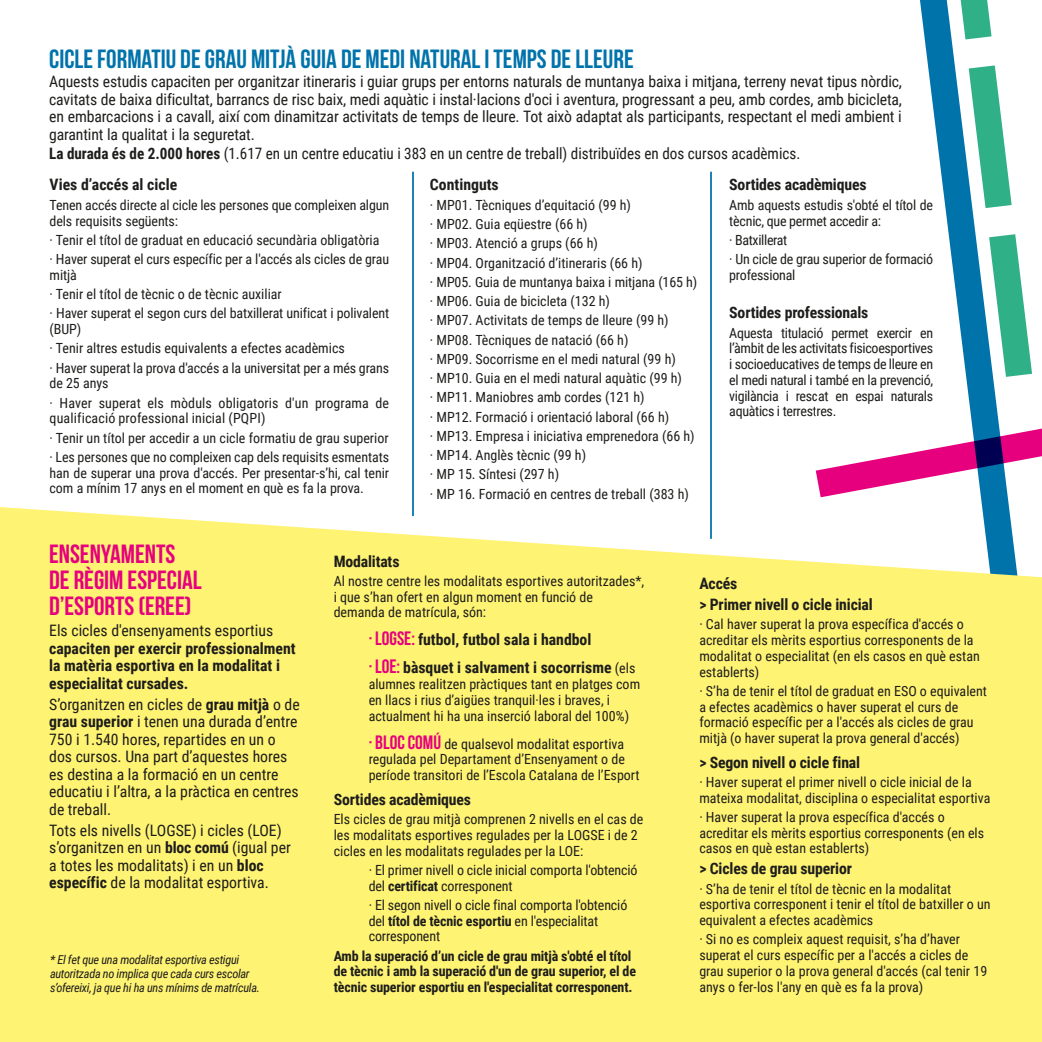
<style>
.page{position:relative;width:1042px;height:1042px;background:#fff}
.page>*{position:absolute;margin:0;border:0;box-sizing:border-box;transform-origin:0 0}
.t1{font:26.43px "Bebas Neue";color:#0073ab}
.t2{font:26.43px/26.2px "Bebas Neue";color:#e6007d}
.t3{font:15.75px/17.5px "Roboto Condensed";color:#1d1d1b}
.t4{font:700 15.75px/17.5px "Roboto Condensed";color:#1d1d1b}
.t5{font:15.75px/31.3px "Roboto Condensed";color:#1d1d1b;scale:.96 1}
.t6{font:14px/15.8px "Roboto Condensed";color:#1d1d1b}
.t7{font:700 14px/15.8px "Roboto Condensed";letter-spacing:-.01em;color:#1d1d1b}
.t8{font:italic 12.25px/14px "Roboto Condensed";letter-spacing:-.025em;color:#1d1d1b}
.s1{font-weight:700}
.s2{font-family:"Bebas Neue";font-weight:400;font-size:19.43px;color:#e6007d}
.s3{font-weight:400;font-size:14px}
.s4{font-family:"Bebas Neue";font-size:19.43px;color:#e6007d}
</style>
<div class="page">
<svg style="left:920px;top:0;width:92px;height:507px"></svg>
<div style="left:0;top:507px;width:1042px;height:535px;background:#fff374"></div>
<hr style="left:710px;top:172px;width:2px;height:367px;background:#0073ab">
<hr style="left:412px;top:172px;width:2px;height:344px;background:#0073ab">
<svg style="left:948px;top:0;width:43px;height:39px"></svg>
<svg style="left:968px;top:65px;width:43px;height:143px"></svg>
<svg style="left:816px;top:234px;width:226px;height:263px"></svg>
<h1 class="t1" style="left:49px;top:44px;width:586px">CICLE FORMATIU DE GRAU MITJÀ GUIA DE MEDI NATURAL I TEMPS DE LLEURE</h1>
<p class="t3" style="left:49px;top:72px;width:854px;text-align:justify">Aquests estudis capaciten per organitzar itineraris i guiar grups per entorns naturals de muntanya baixa i mitjana, terreny nevat tipus nòrdic, cavitats de baixa dificultat, barrancs de risc baix, medi aquàtic i instal·lacions d'oci i aventura, progressant a peu, amb cordes, amb bicicleta, en embarcacions i a cavall, així com dinamitzar activitats de temps de lleure. Tot això adaptat als participants, respectant el medi ambient i garantint la qualitat i la seguretat.</p>
<p class="t5" style="left:729px;top:137px;width:144px;text-indent:-680px"><span class="s1">La durada és de 2.000 hores</span> (1.617 en un centre educatiu i 383 en un centre de treball) distribuïdes en dos cursos acadèmics.<br><span class="s1">Sortides acadèmiques</span></p>
<p class="t6" style="left:729px;top:196px;width:205px">Amb aquests estudis s'obté el títol de tècnic, que permet accedir a:</p>
<p class="t6" style="left:729px;top:230px;width:205px;line-height:19.2px">· Batxillerat<br>· Un cicle de grau superior de formació</p>
<p class="t6" style="left:729px;top:266px;width:68px">professional</p>
<p class="t4" style="left:729px;top:303px;width:141px">Sortides professionals</p>
<p class="t6" style="left:729px;top:324px;width:205px;text-align:justify">Aquesta titulació permet exercir en l’àmbit de les activitats fisicoesportives i socioeducatives de temps de lleure en el medi natural i també en la prevenció, vigilància i rescat en espai naturals aquàtics i terrestres.</p>
<p class="t4" style="left:50px;top:176px;width:129px">Vies d’accés al cicle</p>
<p class="t6" style="left:50px;top:196px;width:341px">Tenen accés directe al cicle les persones que compleixen algun dels requisits següents:</p>
<p class="t6" style="left:50px;top:230px;width:341px;line-height:19.2px">· Tenir el títol de graduat en educació secundària obligatòria<br>· Haver superat el curs específic per a l'accés als cicles de grau</p>
<p class="t6" style="left:50px;top:265px;width:341px;line-height:19.2px">mitjà<br>· Tenir el títol de tècnic o de tècnic auxiliar<br>· Haver superat el segon curs del batxillerat unificat i polivalent</p>
<p class="t6" style="left:50px;top:319px;width:341px;line-height:19.2px">(BUP)<br>· Tenir altres estudis equivalents a efectes acadèmics<br>· Haver superat la prova d'accés a la universitat per a més grans</p>
<p class="t6" style="left:50px;top:373px;width:341px;line-height:19.2px">de 25 anys<br>· Haver superat els mòduls obligatoris d'un programa de</p>
<p class="t6" style="left:50px;top:408px;width:341px;line-height:19.2px">qualificació professional inicial (PQPI)<br>· Tenir un títol per accedir a un cicle formatiu de grau superior · Les persones que no compleixen cap dels requisits esmentats</p>
<p class="t6" style="left:50px;top:464px;width:341px">han de superar una prova d'accés. Per presentar-s’hi, cal tenir com a mínim 17 anys en el moment en què es fa la prova.</p>
<p class="t4" style="left:430px;top:176px;width:70px">Continguts</p>
<p class="t6" style="left:430px;top:195px;width:269px;line-height:19.2px">· MP01. Tècniques d’equitació (99 h)<br>· MP02. Guia eqüestre (66 h)<br>· MP03. Atenció a grups (66 h)<br>· MP04. Organització d’itineraris (66 h)<br>· MP05. Guia de muntanya baixa i mitjana (165 h) · MP06. Guia de bicicleta (132 h)<br>· MP07. Activitats de temps de lleure (99 h)<br>· MP08. Tècniques de natació (66 h)<br>· MP09. Socorrisme en el medi natural (99 h)<br>· MP10. Guia en el medi natural aquàtic (99 h)<br>· MP11. Maniobres amb cordes (121 h)<br>· MP12. Formació i orientació laboral (66 h)<br>· MP13. Empresa i iniciativa emprenedora (66 h) · MP14. Anglès tècnic (99 h)<br>· MP 15. Síntesi (297 h)<br>· MP 16. Formació en centres de treball (383 h)</p>
<h1 class="t2" style="left:49px;top:540px;width:154px">ENSENYAMENTS<br>DE RÈGIM ESPECIAL<br>D’ESPORTS (EREE)</h1>
<p class="t3" style="left:49px;top:621px;width:226px">Els cicles d'ensenyaments esportius</p>
<p class="t4" style="left:49px;top:638px;width:248px">capaciten per exercir professionalment la matèria esportiva en la modalitat i especialitat cursades.</p>
<p class="t3" style="left:49px;top:694px;width:252px">S’organitzen en cicles de <span class="s1">grau mitjà</span> o de <span class="s1">grau superior</span> i tenen una durada d’entre 750 i 1.540 hores, repartides en un o dos cursos. Una part d’aquestes hores es destina a la formació en un centre educatiu i l’altra, a la pràctica en centres de treball.</p>
<p class="t3" style="left:49px;top:820px;width:243px">Tots els nivells (LOGSE) i cicles (LOE) s’organitzen en un <span class="s1">bloc comú</span> (igual per a totes les modalitats) i en un <span class="s1">bloc específic</span> de la modalitat esportiva.</p>
<p class="t8" style="left:50px;top:952px;width:211px">* El fet que una modalitat esportiva estigui autoritzada no implica que cada curs escolar s’ofereixi, ja que hi ha uns mínims de matrícula.</p>
<p class="t4" style="left:334px;top:552px;width:67px">Modalitats</p>
<p class="t6" style="left:334px;top:572px;width:312px">Al nostre centre les modalitats esportives autoritzades*, i que s’han ofert en algun moment en funció de demanda de matrícula, són:</p>
<p class="t4" style="left:369px;top:625px;width:268px;line-height:28px"><span class="s2">· LOGSE:</span> futbol, futbol sala i handbol<br><span class="s2">· LOE:</span> bàsquet i salvament i socorrisme <span class="s3">(els</span></p>
<p class="t6" style="left:369px;top:676px;width:273px">alumnes realitzen pràctiques tant en platges com en llacs i rius d’aigües tranquil·les i braves, i actualment hi ha una inserció laboral del 100%)</p>
<p class="t6" style="left:369px;top:735px;width:272px"><span class="s4">· BLOC COMÚ</span> de qualsevol modalitat esportiva regulada pel Departament d’Ensenyament o de període transitori de l’Escola Catalana de l’Esport</p>
<p class="t4" style="left:334px;top:790px;width:139px">Sortides acadèmiques</p>
<p class="t6" style="left:334px;top:810px;width:311px">Els cicles de grau mitjà comprenen 2 nivells en el cas de les modalitats esportives regulades per la LOGSE i de 2 cicles en les modalitats regulades per la LOE:</p>
<p class="t6" style="left:369px;top:861px;width:270px">· El primer nivell o cicle inicial comporta l'obtenció del <span class="s1">certificat</span> corresponent</p>
<p class="t6" style="left:369px;top:896px;width:260px">· El segon nivell o cicle final comporta l'obtenció del <span class="s1">títol de tècnic esportiu</span> en l'especialitat corresponent</p>
<p class="t7" style="left:334px;top:947px;width:304px">Amb la superació d’un cicle de grau mitjà s'obté el títol de tècnic i amb la superació d'un de grau superior, el de tècnic superior esportiu en l'especialitat corresponent.</p>
<p class="t4" style="left:699px;top:572px;width:175px;line-height:21px">Accés<br>&gt; Primer nivell o cicle inicial</p>
<p class="t6" style="left:699px;top:616px;width:282px">· Cal haver superat la prova específica d'accés o acreditar els mèrits esportius corresponents de la modalitat o especialitat (en els casos en què estan establerts)</p>
<p class="t6" style="left:699px;top:682px;width:289px">· S’ha de tenir el títol de graduat en ESO o equivalent a efectes acadèmics o haver superat el curs de formació específic per a l'accés als cicles de grau mitjà (o haver superat la prova general d'accés)</p>
<p class="t4" style="left:699px;top:752px;width:162px">&gt; Segon nivell o cicle final</p>
<p class="t6" style="left:699px;top:773px;width:292px">· Haver superat el primer nivell o cicle inicial de la mateixa modalitat, disciplina o especialitat esportiva</p>
<p class="t6" style="left:699px;top:808px;width:286px">· Haver superat la prova específica d'accés o acreditar els mèrits esportius corresponents (en els casos en què estan establerts)</p>
<p class="t4" style="left:699px;top:859px;width:154px">&gt; Cicles de grau superior</p>
<p class="t6" style="left:699px;top:880px;width:293px">· S’ha de tenir el títol de tècnic en la modalitat esportiva corresponent i tenir el títol de batxiller o un equivalent a efectes acadèmics</p>
<p class="t6" style="left:699px;top:931px;width:289px">· Si no es compleix aquest requisit, s’ha d’haver superat el curs específic per a l'accés a cicles de grau superior o la prova general d'accés (cal tenir 19 anys o fer-los l'any en què es fa la prova)</p>
</div>
